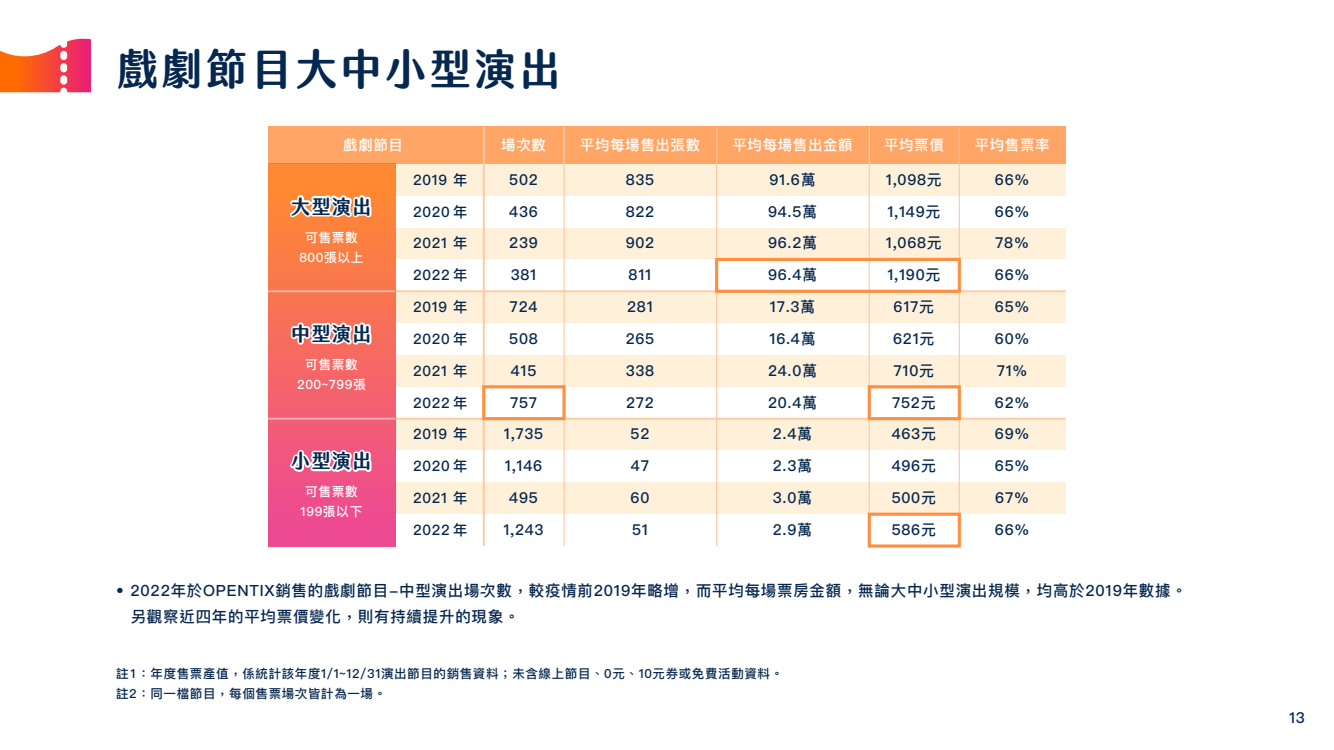
<style>
.page{position:relative;width:1334px;height:750px;background:#fff}
.page>*{position:absolute;margin:0;border:0;box-sizing:border-box;transform-origin:0 0}
.t1{font:42.56px "jf jinxuanlatte 1.0 bold";letter-spacing:.05em;color:#062850}
.t2{font:19.5px "jf jinxuanlatte 1.0 bold";letter-spacing:.05em;color:#062850}
.t3{font:500 15.44px/25.8px "Ping Fang TC";letter-spacing:.05em;color:#062850}
.t4{font:500 15px/31.9px "Ping Fang TC";letter-spacing:.05em;color:#062850;text-align:center}
.t5{font:500 14.38px "Ping Fang TC";letter-spacing:.05em;color:#062850}
.t6{font:500 14.38px "Ping Fang TC";letter-spacing:.05em;color:#fff}
.t7{font:500 12.75px/19.9px "Ping Fang TC";letter-spacing:.05em;color:#fff;text-align:center}
.t8{font:500 12.5px/20px "Ping Fang TC";letter-spacing:.05em;color:#062850}
</style>
<div class="page">
<svg style="left:0;top:39px;width:91px;height:53px"></svg>
<div style="left:395px;top:164px;width:89px;height:32px;background:#fff0d9"></div>
<div style="left:395px;top:228px;width:89px;height:31px;background:#fff0d9"></div>
<div style="left:395px;top:291px;width:89px;height:32px;background:#fff0d9"></div>
<div style="left:395px;top:355px;width:89px;height:32px;background:#fff0d9"></div>
<div style="left:395px;top:419px;width:89px;height:32px;background:#fff0d9"></div>
<div style="left:395px;top:482px;width:89px;height:32px;background:#fff0d9"></div>
<div style="left:716px;top:164px;width:153px;height:32px;background:#fff0d9"></div>
<div style="left:716px;top:228px;width:153px;height:31px;background:#fff0d9"></div>
<div style="left:716px;top:291px;width:153px;height:32px;background:#fff0d9"></div>
<div style="left:716px;top:355px;width:153px;height:32px;background:#fff0d9"></div>
<div style="left:716px;top:419px;width:153px;height:32px;background:#fff0d9"></div>
<div style="left:716px;top:482px;width:153px;height:32px;background:#fff0d9"></div>
<div style="left:716px;top:127px;width:153px;height:37px;background:#ffa666"></div>
<div style="left:564px;top:164px;width:152px;height:32px;background:#fff0d9"></div>
<div style="left:564px;top:228px;width:152px;height:31px;background:#fff0d9"></div>
<div style="left:564px;top:291px;width:152px;height:32px;background:#fff0d9"></div>
<div style="left:564px;top:355px;width:152px;height:32px;background:#fff0d9"></div>
<div style="left:564px;top:419px;width:152px;height:32px;background:#fff0d9"></div>
<div style="left:564px;top:482px;width:152px;height:32px;background:#fff0d9"></div>
<div style="left:564px;top:127px;width:152px;height:37px;background:#ffa666"></div>
<div style="left:869px;top:164px;width:90px;height:32px;background:#fff0d9"></div>
<div style="left:869px;top:228px;width:90px;height:31px;background:#fff0d9"></div>
<div style="left:869px;top:291px;width:90px;height:32px;background:#fff0d9"></div>
<div style="left:869px;top:355px;width:90px;height:32px;background:#fff0d9"></div>
<div style="left:869px;top:419px;width:90px;height:32px;background:#fff0d9"></div>
<div style="left:869px;top:482px;width:90px;height:32px;background:#fff0d9"></div>
<div style="left:869px;top:127px;width:90px;height:37px;background:#ffa666"></div>
<div style="left:484px;top:164px;width:80px;height:32px;background:#fff0d9"></div>
<div style="left:484px;top:228px;width:80px;height:31px;background:#fff0d9"></div>
<div style="left:484px;top:291px;width:80px;height:32px;background:#fff0d9"></div>
<div style="left:484px;top:355px;width:80px;height:32px;background:#fff0d9"></div>
<div style="left:484px;top:419px;width:80px;height:32px;background:#fff0d9"></div>
<div style="left:484px;top:482px;width:80px;height:32px;background:#fff0d9"></div>
<div style="left:484px;top:127px;width:80px;height:37px;background:#ffa666"></div>
<div style="left:268px;top:127px;width:216px;height:37px;background:#ffa666"></div>
<div style="left:959px;top:164px;width:106px;height:32px;background:#fff0d9"></div>
<div style="left:959px;top:228px;width:106px;height:31px;background:#fff0d9"></div>
<div style="left:959px;top:291px;width:106px;height:32px;background:#fff0d9"></div>
<div style="left:959px;top:355px;width:106px;height:32px;background:#fff0d9"></div>
<div style="left:959px;top:419px;width:106px;height:32px;background:#fff0d9"></div>
<div style="left:959px;top:482px;width:106px;height:32px;background:#fff0d9"></div>
<div style="left:959px;top:127px;width:106px;height:37px;background:#ffa666"></div>
<hr style="left:716px;top:164px;width:1px;height:382px;background:#ffc8a1">
<hr style="left:716px;top:127px;width:1px;height:37px;background:#fff">
<hr style="left:563px;top:164px;width:1px;height:382px;background:#ffc8a1">
<hr style="left:564px;top:127px;width:1px;height:37px;background:#ffc196">
<hr style="left:563px;top:127px;width:1px;height:37px;background:#fff">
<hr style="left:868px;top:164px;width:1px;height:382px;background:#ffc8a1">
<hr style="left:869px;top:127px;width:1px;height:37px;background:#ffcaa5">
<hr style="left:868px;top:127px;width:1px;height:37px;background:#fff">
<hr style="left:958px;top:164px;width:1px;height:382px;background:#ffc8a1">
<hr style="left:959px;top:127px;width:1px;height:37px;background:#ffb988">
<hr style="left:958px;top:127px;width:1px;height:37px;background:#fff">
<hr style="left:395px;top:290px;width:670px;height:2px;background:#ffc8a1">
<hr style="left:395px;top:418px;width:670px;height:2px;background:#ffc8a1">
<hr style="left:483px;top:164px;width:1px;height:382px;background:#ffc8a1">
<div style="left:268px;top:164px;width:127px;height:382px;background:linear-gradient(to bottom,#ff8d2c,#ed4697)"></div>
<hr style="left:268px;top:290px;width:127px;height:2px;background:#fff">
<hr style="left:268px;top:418px;width:127px;height:2px;background:#fff">
<svg style="left:287px;top:187px;width:109px;height:34px"></svg>
<svg style="left:289px;top:320px;width:107px;height:28px"></svg>
<svg style="left:286px;top:447px;width:139px;height:28px"></svg>
<hr style="left:484px;top:127px;width:1px;height:37px;background:#ffc59b">
<hr style="left:483px;top:127px;width:1px;height:37px;background:#fff">
<div style="left:715px;top:258px;width:245px;height:35px;border:3px solid #ff8e3e"></div>
<div style="left:867px;top:385px;width:93px;height:35px;border:3px solid #ff8e3e"></div>
<div style="left:867px;top:513px;width:93px;height:35px;border:3px solid #ff8e3e"></div>
<div style="left:482px;top:385px;width:83px;height:35px;border:3px solid #ff8e3e"></div>
<h1 class="t1" style="left:116px;top:45px;width:447px">戲劇節目大中小型演出</h1>
<p class="t6" style="left:343px;top:136px;width:61px">戲劇節目</p>
<p class="t2" style="left:291px;top:195px;width:82px">大型演出</p>
<p class="t7" style="left:299px;top:227px;width:66px">可售票數<br>800張以上</p>
<p class="t2" style="left:291px;top:323px;width:82px">中型演出</p>
<p class="t7" style="left:297px;top:354px;width:70px">可售票數<br>200~799張</p>
<p class="t2" style="left:291px;top:450px;width:82px">小型演出</p>
<p class="t7" style="left:300px;top:482px;width:63px">可售票數<br>199張以下</p>
<p class="t5" style="left:413px;top:171px;width:56px">2019 年</p>
<p class="t5" style="left:413px;top:203px;width:56px">2020 年</p>
<p class="t5" style="left:413px;top:234px;width:56px">2021 年</p>
<p class="t5" style="left:413px;top:266px;width:56px">2022 年</p>
<p class="t5" style="left:413px;top:298px;width:56px">2019 年</p>
<p class="t5" style="left:413px;top:330px;width:56px">2020 年</p>
<p class="t5" style="left:413px;top:362px;width:56px">2021 年</p>
<p class="t5" style="left:413px;top:394px;width:56px">2022 年</p>
<p class="t5" style="left:413px;top:425px;width:56px">2019 年</p>
<p class="t5" style="left:413px;top:457px;width:56px">2020 年</p>
<p class="t5" style="left:413px;top:489px;width:56px">2021 年</p>
<p class="t5" style="left:413px;top:521px;width:56px">2022 年</p>
<p class="t6" style="left:501px;top:136px;width:46px">場次數</p>
<p class="t6" style="left:580px;top:136px;width:122px">平均每場售出張數</p>
<p class="t6" style="left:732px;top:136px;width:122px">平均每場售出金額</p>
<p class="t6" style="left:884px;top:136px;width:61px">平均票價</p>
<p class="t6" style="left:974px;top:136px;width:76px">平均售票率</p>
<p class="t4" style="left:503px;top:163px;width:42px">502<br>436<br>239<br>381<br>724<br>508<br>415<br>757<br>1,735<br>1,146<br>495<br>1,243</p>
<p class="t4" style="left:768px;top:163px;width:51px">91.6萬<br>94.5萬<br>96.2萬<br>96.4萬<br>17.3萬<br>16.4萬<br>24.0萬<br>20.4萬<br>2.4萬<br>2.3萬<br>3.0萬<br>2.9萬</p>
<p class="t4" style="left:625px;top:163px;width:30px">835<br>822<br>902<br>811<br>281<br>265<br>338<br>272<br>52<br>47<br>60<br>51</p>
<p class="t4" style="left:885px;top:163px;width:57px">1,098元<br>1,149元<br>1,068元<br>1,190元<br>617元<br>621元<br>710元<br>752元<br>463元<br>496元<br>500元<br>586元</p>
<p class="t4" style="left:994px;top:163px;width:36px;text-align:left">66%<br>66%<br>78%<br>66%<br>65%<br>60%<br>71%<br>62%<br>69%<br>65%<br>67%<br>66%</p>
<p class="t3" style="left:131px;top:578px;width:1057px;text-indent:-15px">• 2022年於OPENTIX銷售的戲劇節目-中型演出場次數，較疫情前2019年略增，而平均每場票房金額，無論大中小型演出規模，均高於2019年數據。另觀察近四年的平均票價變化，則有持續提升的現象。</p>
<p class="t8" style="left:116px;top:663px;width:668px">註1：年度售票產值，係統計該年度1/1~12/31演出節目的銷售資料；未含線上節目、0元、10元券或免費活動資料。註2：同一檔節目，每個售票場次皆計為一場。</p>
<p class="t4" style="left:1288px;top:701px;width:17px">13</p>
</div>
